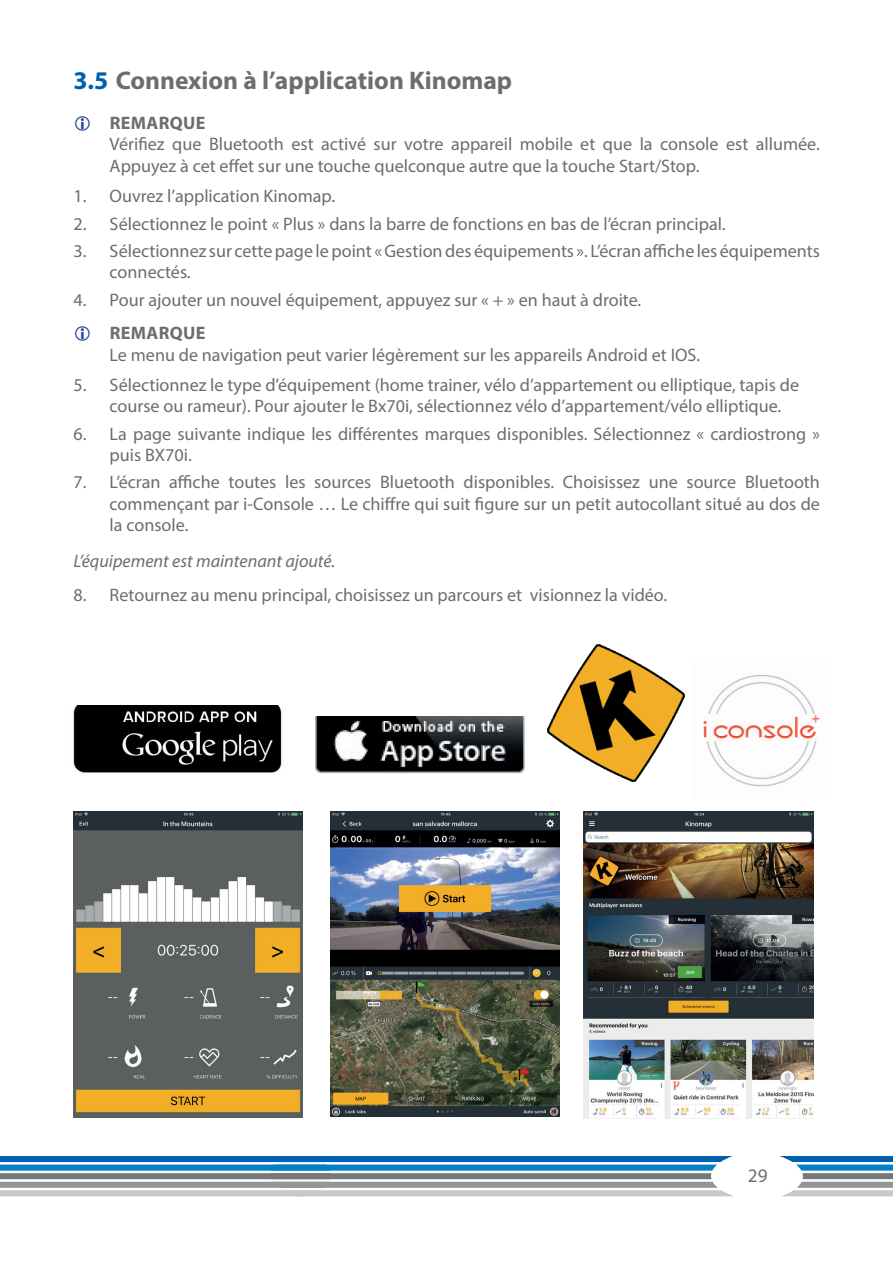
<style>
.page{position:relative;width:893px;height:1263px;background:#fff}
.page>*{position:absolute;margin:0;border:0;box-sizing:border-box;transform-origin:0 0}
.t1{font:700 25.5px "Myriad Pro";color:#6c6d70}
.t2{font:19.2px "Myriad Pro";color:#6c6d70}
.Text_Hinweise{font:18.15px/21.3px "Myriad Pro";color:#6c6d70}
.t3{font:italic 18.15px "Myriad Pro";color:#6c6d70}
.t4{font:700 18.15px "Myriad Pro";letter-spacing:.02em;color:#6c6d70}
.s1{color:#0160ae}
</style>
<div class="page">
<img style="left:703px;top:674px;width:117px;height:113px">
<img style="left:547px;top:644px;width:138px;height:137px">
<img style="left:315px;top:716px;width:210px;height:58px">
<img style="left:73px;top:706px;width:209px;height:67px">
<img style="left:73px;top:811px;width:230px;height:306px">
<img style="left:330px;top:811px;width:229px;height:305px">
<img style="left:583px;top:811px;width:230px;height:307px">
<svg style="left:779px;top:1156px;width:114px;height:40px"></svg>
<svg style="left:0;top:1156px;width:733px;height:40px"></svg>
<p class="t1" style="left:73px;top:64px;width:440px"><span class="s1">3.5</span> Connexion à l’application Kinomap</p>
<p class="t4" style="left:110px;top:111px;width:97px">REMARQUE</p>
<p class="Text_Hinweise" style="left:110px;top:133px;width:712px;line-height:21.8px">Vérifiez que Bluetooth est activé sur votre appareil mobile et que la console est allumée.<br>Appuyez à cet effet sur une touche quelconque autre que la touche Start/Stop.</p>
<p class="Text_Hinweise" style="left:73px;top:185px;width:263px">1. Ouvrez l’application Kinomap.</p>
<p class="Text_Hinweise" style="left:73px;top:213px;width:654px">2. Sélectionnez le point « Plus » dans la barre de fonctions en bas de l’écran principal.</p>
<p class="Text_Hinweise" style="left:110px;top:240px;width:712px;text-indent:-36px">3. Sélectionnez sur cette page le point « Gestion des équipements ». L’écran affiche les équipements connectés.</p>
<p class="Text_Hinweise" style="left:73px;top:289px;width:569px">4. Pour ajouter un nouvel équipement, appuyez sur « + » en haut à droite.</p>
<p class="t4" style="left:110px;top:321px;width:97px">REMARQUE</p>
<p class="Text_Hinweise" style="left:110px;top:344px;width:592px">Le menu de navigation peut varier légèrement sur les appareils Android et IOS.</p>
<p class="Text_Hinweise" style="left:110px;top:374px;width:691px;text-indent:-36px">5. Sélectionnez le type d’équipement (home trainer, vélo d’appartement ou elliptique, tapis de course ou rameur). Pour ajouter le Bx70i, sélectionnez vélo d’appartement/vélo elliptique.</p>
<p class="Text_Hinweise" style="left:110px;top:423px;width:712px;text-indent:-36px">6. La page suivante indique les différentes marques disponibles. Sélectionnez « cardiostrong » puis BX70i.</p>
<p class="Text_Hinweise" style="left:110px;top:471px;width:712px;text-align:justify;text-indent:-36px">7. L’écran affiche toutes les sources Bluetooth disponibles. Choisissez une source Bluetooth commençant par i-Console … Le chiffre qui suit figure sur un petit autocollant situé au dos de la console.</p>
<p class="t3" style="left:74px;top:550px;width:263px">L’équipement est maintenant ajouté.</p>
<p class="Text_Hinweise" style="left:73px;top:584px;width:595px">8. Retournez au menu principal, choisissez un parcours et visionnez la vidéo.</p>
<p class="t2" style="left:748px;top:1164px;width:21px">29</p>
</div>
